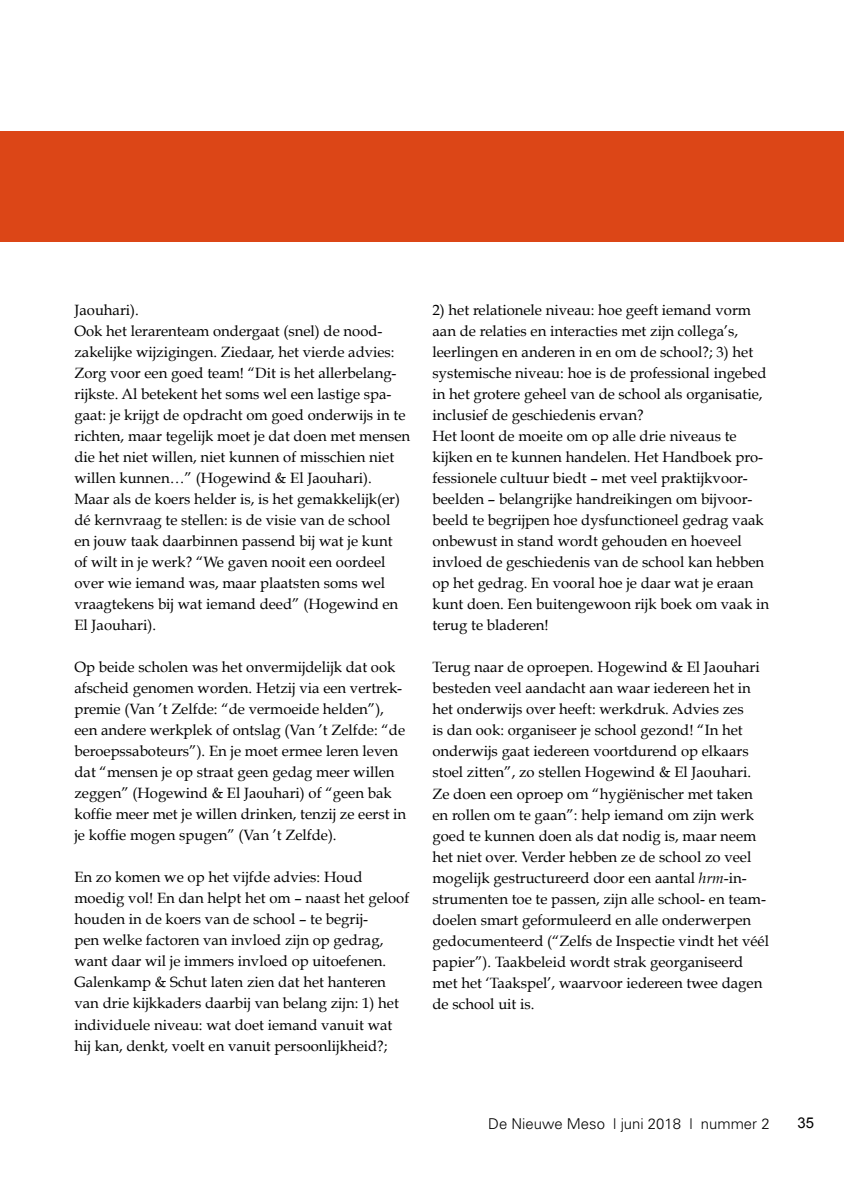
<style>
.page{position:relative;width:844px;height:1191px;background:#fff}
.page>*{position:absolute;margin:0;border:0;box-sizing:border-box;transform-origin:0 0}
.t1{font:14.88px/21px "Book Antiqua";color:#000}
.t2{font:300 14.88px "Univers";color:#000}
.t3{font:14.88px "Arial";color:#000}
.s1{font-style:italic}
</style>
<div class="page">
<div style="left:0;top:131px;width:843px;height:110px;background:#dc4617"></div>
<p class="t1" style="left:74px;top:299px;width:337px">Jaouhari).<br>Ook het lerarenteam ondergaat (snel) de nood&shy;zakelijke wijzigingen. Ziedaar, het vierde advies:<br>Zorg voor een goed team! “Dit is het allerbelang&shy;rijkste. Al betekent het soms wel een lastige spa&shy;gaat: je krijgt de opdracht om goed onderwijs in te richten, maar tegelijk moet je dat doen met mensen die het niet willen, niet kunnen of misschien niet willen kunnen…” (Hogewind &amp; El Jaouhari).<br>Maar als de koers helder is, is het gemakkelijk(er) dé kernvraag te stellen: is de visie van de school<br>en jouw taak daarbinnen passend bij wat je kunt<br>of wilt in je werk? “We gaven nooit een oordeel over wie iemand was, maar plaatsten soms wel vraagtekens bij wat iemand deed” (Hogewind en El Jaouhari).</p>
<p class="t1" style="left:74px;top:657px;width:333px">Op beide scholen was het onvermijdelijk dat ook afscheid genomen worden. Hetzij via een vertrek&shy;premie (Van ’t Zelfde: “de vermoeide helden”), een andere werkplek of ontslag (Van ’t Zelfde: “de beroepssaboteurs”). En je moet ermee leren leven dat “mensen je op straat geen gedag meer willen zeggen” (Hogewind &amp; El Jaouhari) of “geen bak koffie meer met je willen drinken, tenzij ze eerst in je koffie mogen spugen” (Van ’t Zelfde).</p>
<p class="t1" style="left:74px;top:867px;width:336px">En zo komen we op het vijfde advies: Houd moedig vol! En dan helpt het om – naast het geloof houden in de koers van de school – te begrij-<br>pen welke factoren van invloed zijn op gedrag, want daar wil je immers invloed op uitoefenen.<br>Galenkamp &amp; Schut laten zien dat het hanteren van drie kijkkaders daarbij van belang zijn: 1) het individuele niveau: wat doet iemand vanuit wat hij kan, denkt, voelt en vanuit persoonlijkheid?;</p>
<p class="t1" style="left:432px;top:300px;width:338px">2) het relationele niveau: hoe geeft iemand vorm aan de relaties en interacties met zijn collega’s, leerlingen en anderen in en om de school?; 3) het systemische niveau: hoe is de professional ingebed in het grotere geheel van de school als organisatie, inclusief de geschiedenis ervan?<br>Het loont de moeite om op alle drie niveaus te kijken en te kunnen handelen. Het Handboek pro&shy;fessionele cultuur biedt – met veel praktijkvoor&shy;beelden – belangrijke handreikingen om bijvoor&shy;beeld te begrijpen hoe dysfunctioneel gedrag vaak onbewust in stand wordt gehouden en hoeveel invloed de geschiedenis van de school kan hebben op het gedrag. En vooral hoe je daar wat je eraan kunt doen. Een buitengewoon rijk boek om vaak in terug te bladeren!</p>
<p class="t1" style="left:432px;top:657px;width:338px">Terug naar de oproepen. Hogewind &amp; El Jaouhari besteden veel aandacht aan waar iedereen het in het onderwijs over heeft: werkdruk. Advies zes<br>is dan ook: organiseer je school gezond! “In het onderwijs gaat iedereen voortdurend op elkaars stoel zitten”, zo stellen Hogewind &amp; El Jaouhari.<br>Ze doen een oproep om “hygiënischer met taken en rollen om te gaan”: help iemand om zijn werk goed te kunnen doen als dat nodig is, maar neem het niet over. Verder hebben ze de school zo veel mogelijk gestructureerd door een aantal <span class="s1">hrm</span>-in&shy;strumenten toe te passen, zijn alle school- en team&shy;doelen smart geformuleerd en alle onderwerpen gedocumenteerd (“Zelfs de Inspectie vindt het véél papier”). Taakbeleid wordt strak georganiseerd met het ‘Taakspel’, waarvoor iedereen twee dagen de school uit is.</p>
<p class="t2" style="left:488px;top:1114px;width:283px">De Nieuwe Meso | juni 2018 | nummer 2</p>
<p class="t3" style="left:797px;top:1113px;width:18px">35</p>
</div>
